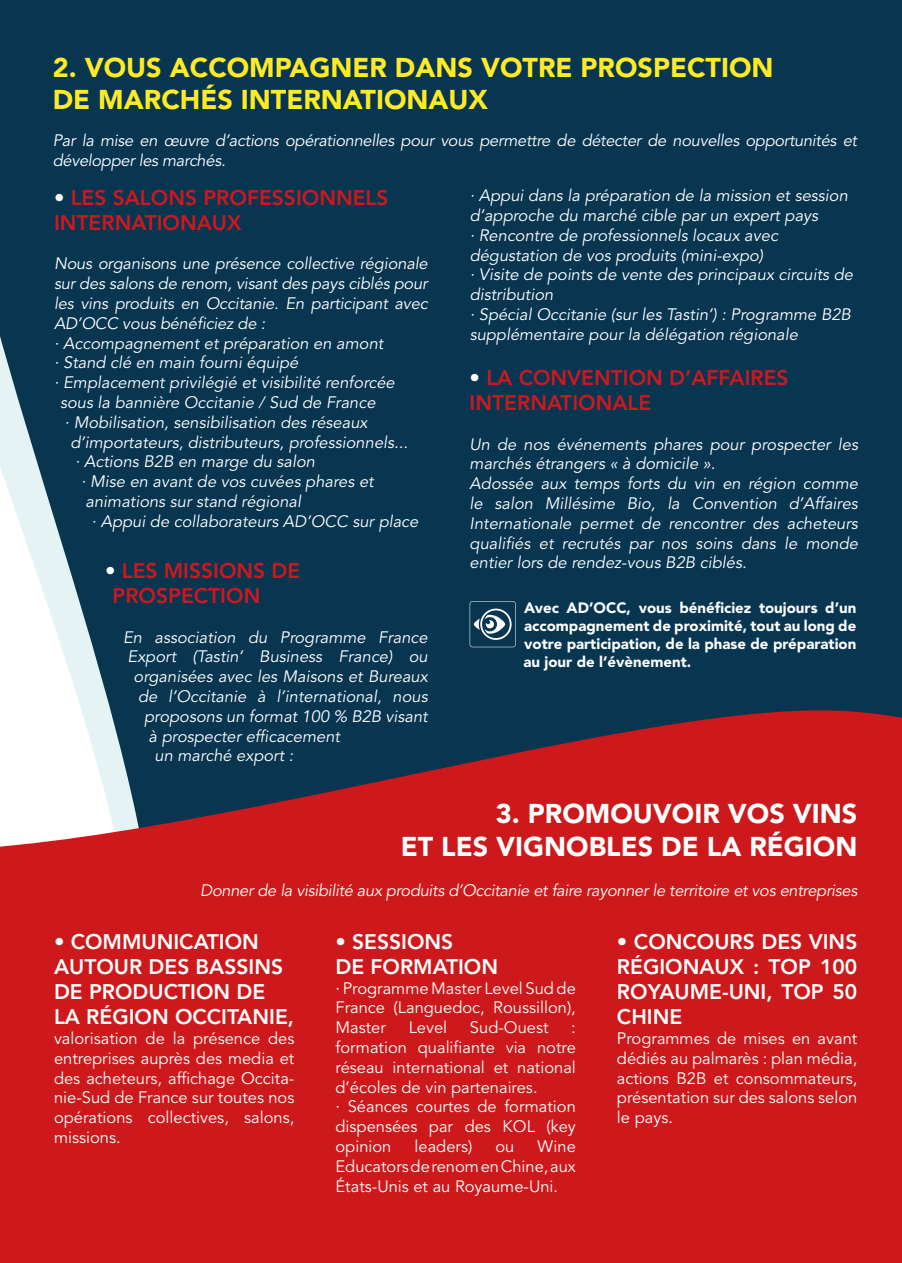
<style>
.page{position:relative;width:902px;height:1263px;background:#fff}
.page>*{position:absolute;margin:0;border:0;box-sizing:border-box;transform-origin:0 0}
.t1{font:900 27px/32.4px "Avenir LT Std";color:#feeb24}
.t2{font:900 27px/32.4px "Avenir LT Std";color:#fff;text-align:right}
.t3{font:800 21px/25.2px "Avenir LT Std";color:#fff}
.t4{font:800 21px/25.2px "Avenir LT Std";color:#cd181f}
.t5{font:italic 16.5px/19.8px "Avenir LT Std";color:#fff}
.t6{font:16.5px/19.8px "Avenir LT Std";color:#fff;text-align:justify}
.t7{font:italic 16.5px/19.8px "Avenir LT Std";letter-spacing:-.02em;color:#fff}
.t8{font:italic 16.5px "Avenir LT Std";letter-spacing:-.02em;color:#fffefa}
.t9{font:900 15px/18px "Avenir LT Std";color:#fff;text-align:justify}
.s1{color:#fff}
</style>
<div class="page">
<div style="left:0;top:0;width:901px;height:676px;background:#083550"></div>
<svg style="left:0;top:676px;width:901px;height:587px;background:#b6252a"></svg>
<svg style="left:469px;top:601px;width:46px;height:46px;background:#3b5f74"></svg>
<h1 class="t1" style="left:53px;top:52px;width:722px">2. VOUS ACCOMPAGNER DANS VOTRE PROSPECTION<br>DE MARCHÉS INTERNATIONAUX</h1>
<p class="t7" style="left:53px;top:132px;width:805px">Par la mise en œuvre d’actions opérationnelles pour vous permettre de détecter de nouvelles opportunités et développer les marchés.</p>
<p class="t4" style="left:54px;top:185px;width:336px"><span class="s1">•</span> LES SALONS PROFESSIONNELS<br>INTERNATIONAUX</p>
<p class="t5" style="left:54px;top:255px;width:375px">Nous organisons une présence collective régionale</p>
<p class="t5" style="left:54px;top:275px;width:375px">sur des salons de renom, visant des pays ciblés pour</p>
<p class="t5" style="left:54px;top:295px;width:375px">les vins produits en Occitanie. En participant avec</p>
<p class="t5" style="left:54px;top:315px;width:213px">AD’OCC vous bénéficiez de :</p>
<p class="t5" style="left:54px;top:335px;width:331px">· Accompagnement et préparation en amont</p>
<p class="t5" style="left:54px;top:354px;width:246px">· Stand clé en main fourni équipé</p>
<p class="t5" style="left:54px;top:374px;width:342px">· Emplacement privilégié et visibilité renforcée</p>
<p class="t5" style="left:60px;top:394px;width:317px">sous la bannière Occitanie / Sud de France</p>
<p class="t5" style="left:64px;top:414px;width:304px">· Mobilisation, sensibilisation des réseaux</p>
<p class="t5" style="left:70px;top:434px;width:339px">d’importateurs, distributeurs, professionnels...</p>
<p class="t5" style="left:75px;top:453px;width:241px">· Actions B2B en marge du salon</p>
<p class="t5" style="left:81px;top:473px;width:294px">· Mise en avant de vos cuvées phares et</p>
<p class="t5" style="left:86px;top:493px;width:217px">animations sur stand régional</p>
<p class="t5" style="left:92px;top:513px;width:328px">· Appui de collaborateurs AD’OCC sur place</p>
<p class="t4" style="left:112px;top:558px;width:189px;text-indent:-7px"><span class="s1">•</span> LES MISSIONS DE<br>PROSPECTION</p>
<p class="t5" style="left:123px;top:629px;width:306px">En association du Programme France</p>
<p class="t5" style="left:127px;top:648px;width:301px">Export (Tastin’ Business France) ou</p>
<p class="t5" style="left:133px;top:668px;width:296px">organisées avec les Maisons et Bureaux</p>
<p class="t5" style="left:138px;top:688px;width:291px">de l’Occitanie à l’international, nous</p>
<p class="t5" style="left:144px;top:708px;width:285px">proposons un format 100 % B2B visant</p>
<p class="t5" style="left:149px;top:728px;width:193px">à prospecter efficacement</p>
<p class="t5" style="left:155px;top:747px;width:140px">un marché export :</p>
<p class="t5" style="left:469px;top:187px;width:385px">· Appui dans la préparation de la mission et session d’approche du marché cible par un expert pays<br>· Rencontre de professionnels locaux avec dégustation de vos produits (mini-expo)<br>· Visite de points de vente des principaux circuits de distribution<br>· Spécial Occitanie (sur les Tastin’) : Programme B2B supplémentaire pour la délégation régionale</p>
<p class="t4" style="left:469px;top:365px;width:320px"><span class="s1">•</span> LA CONVENTION D’AFFAIRES<br>INTERNATIONALE</p>
<p class="t5" style="left:469px;top:436px;width:390px">Un de nos événements phares pour prospecter les marchés étrangers « à domicile ».<br>Adossée aux temps forts du vin en région comme le salon Millésime Bio, la Convention d’Affaires Internationale permet de rencontrer des acheteurs qualifiés et recrutés par nos soins dans le monde entier lors de rendez-vous B2B ciblés.</p>
<p class="t9" style="left:523px;top:599px;width:334px">Avec AD’OCC, vous bénéficiez toujours d’un accompagnement de proximité, tout au long de votre participation, de la phase de préparation au jour de l’évènement.</p>
<h1 class="t2" style="left:400px;top:798px;width:458px">3. PROMOUVOIR VOS VINS<br>ET LES VIGNOBLES DE LA RÉGION</h1>
<p class="t8" style="left:200px;top:884px;width:658px">Donner de la visibilité aux produits d’Occitanie et faire rayonner le territoire et vos entreprises</p>
<p class="t3" style="left:54px;top:929px;width:241px">• COMMUNICATION<br>AUTOUR DES BASSINS<br>DE PRODUCTION DE<br>LA RÉGION OCCITANIE,</p>
<p class="t6" style="left:54px;top:1029px;width:242px">valorisation de la présence des entreprises auprès des media et des acheteurs, affichage Occita&shy;nie-Sud de France sur toutes nos opérations collectives, salons, missions.</p>
<p class="t3" style="left:617px;top:929px;width:242px;text-align:justify">• CONCOURS DES VINS RÉGIONAUX : TOP 100<br>ROYAUME-UNI, TOP 50<br>CHINE</p>
<p class="t6" style="left:617px;top:1029px;width:242px">Programmes de mises en avant dédiés au palmarès : plan média, actions B2B et consommateurs, présentation sur des salons selon le pays.</p>
<p class="t3" style="left:335px;top:929px;width:164px">• SESSIONS<br>DE FORMATION</p>
<p class="t6" style="left:335px;top:979px;width:242px">· Programme Master Level Sud de France (Languedoc, Roussillon), Master</p>
<p class="t6" style="left:408px;top:1018px;width:40px">Level</p>
<p class="t6" style="left:470px;top:1018px;width:80px">Sud-Ouest</p>
<p class="t6" style="left:335px;top:1018px;width:242px;text-align:left;text-indent:236px">: formation qualifiante via notre réseau international et national d’écoles de vin partenaires.<br>· Séances courtes de formation dispensées par des KOL (key opinion</p>
<p class="t6" style="left:414px;top:1137px;width:59px">leaders)</p>
<p class="t6" style="left:495px;top:1137px;width:20px">ou</p>
<p class="t6" style="left:335px;top:1137px;width:242px;text-indent:202px">Wine Educators de renom en Chine, aux États-Unis et au Royaume-Uni.</p>
</div>
